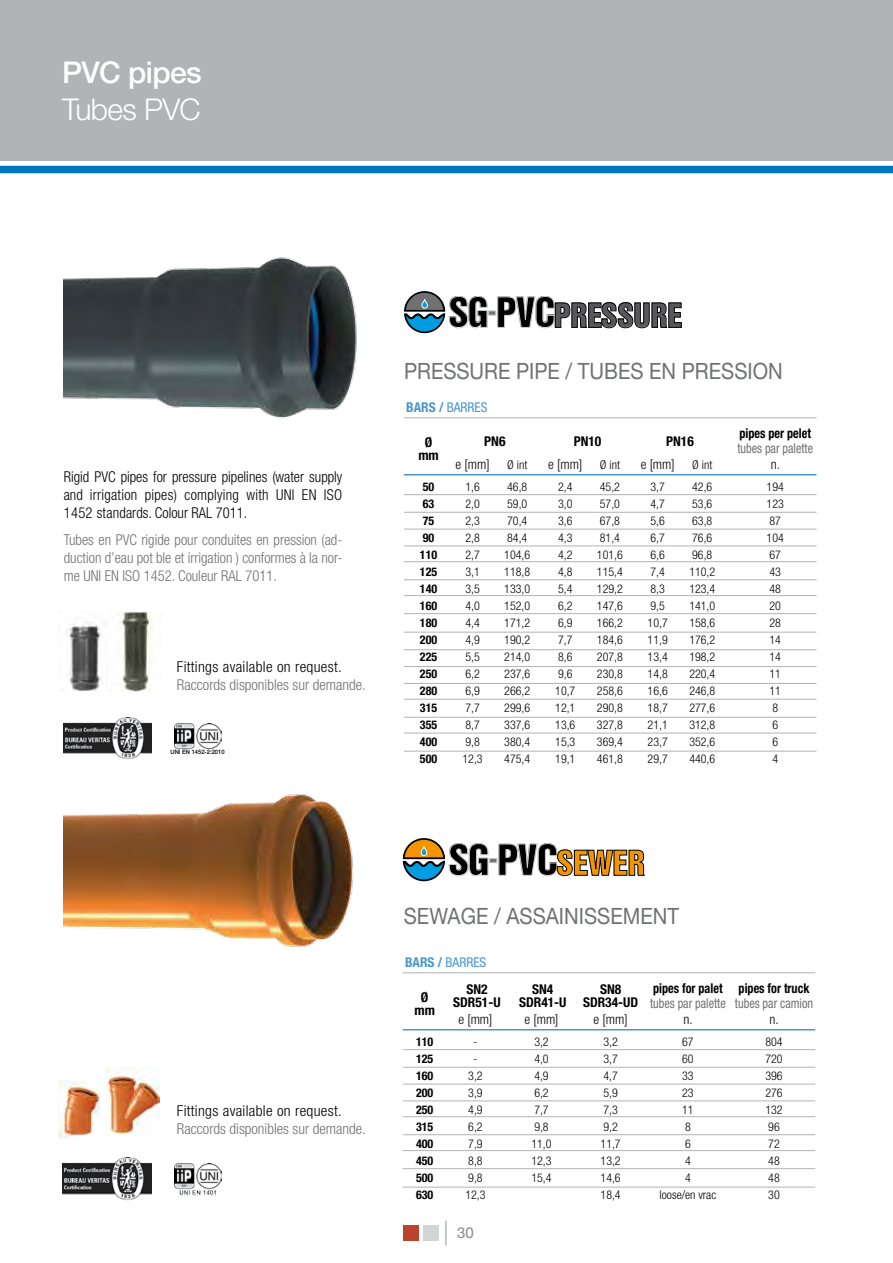
<style>
.page{position:relative;width:893px;height:1263px;background:#fff}
.page>*{position:absolute;margin:0;border:0;box-sizing:border-box;transform-origin:0 0}
.t1{font:39.15px "Swiss 921 BT Regular A";color:#000}
.t2{font:30.6px "Swiss 921 BT Regular A";color:#58585a}
.t3{font:500 30px "Helvetica Neue LT Std";letter-spacing:-.02em;color:#fff}
.t4{font:300 30px "Helvetica Neue LT Std";letter-spacing:-.02em;color:#fff}
.t5{font:22.5px "Helvetica Neue LT Std";color:#707172;scale:.9 1}
.t6{font:300 condensed 15px/18px "Helvetica Neue LT Std";color:#707172;text-align:justify}
.t7{font:300 condensed 15px/18px "Helvetica Neue LT Std";letter-spacing:.02em;color:#000;text-align:justify}
.t8{font:15px "Helvetica Neue LT Std";color:#87888a}
.t9{font:700 condensed 13.5px/13.5px "Helvetica Neue LT Std";color:#000;text-align:center}
.t10{font:condensed 13.5px "Helvetica Neue LT Std";color:#707172;scale:.9 1}
.t11{font:700 condensed 13.5px "Helvetica Neue LT Std";color:#000;scale:.9 1}
.t12{font:300 condensed 13.5px "Helvetica Neue LT Std";color:#000}
.t13{font:condensed 13.5px "Helvetica Neue LT Std";color:#4a96cd}
.t14{font:300 condensed 12px/17px "Helvetica Neue LT Std";color:#000}
.t15{font:700 condensed 12px/17px "Helvetica Neue LT Std";color:#000}
.t16{font:500 6.15px "Helvetica Neue LT Std";color:#000;scale:.95 1}
.s1{font-size:38.1px;color:#000}
.s2{font-weight:700}
.s3{font-size:28.2px;color:#707172}
.s4{font-size:31.35px;color:#f39400}
</style>
<div class="page">
<svg style="left:445px;top:1221px;width:1px;height:24px"></svg>
<div style="left:404px;top:1225px;width:15px;height:16px;background:#bc442d"></div>
<div style="left:423px;top:1225px;width:15px;height:16px;background:#d1d6d3"></div>
<hr style="left:404px;top:474px;width:412px;height:1px;background:#4a96cd">
<hr style="left:403px;top:1029px;width:412px;height:1px;background:#4a96cd">
<hr style="left:404px;top:494px;width:412px;height:1px;background:#b1b3b4">
<hr style="left:403px;top:1049px;width:412px;height:1px;background:#b1b3b4">
<hr style="left:404px;top:632px;width:412px;height:1px;background:#b1b3b4">
<hr style="left:403px;top:1187px;width:412px;height:1px;background:#b1b3b4">
<hr style="left:404px;top:418px;width:412px;height:1px;background:#b1b3b4">
<hr style="left:403px;top:972px;width:412px;height:1px;background:#b1b3b4">
<hr style="left:404px;top:579px;width:412px;height:1px;background:#b1b3b4">
<hr style="left:403px;top:1134px;width:412px;height:1px;background:#b1b3b4">
<hr style="left:404px;top:717px;width:412px;height:1px;background:#b1b3b4">
<hr style="left:404px;top:613px;width:412px;height:1px;background:#b1b3b4">
<hr style="left:403px;top:1168px;width:412px;height:1px;background:#b1b3b4">
<hr style="left:404px;top:751px;width:412px;height:1px;background:#b1b3b4">
<hr style="left:404px;top:512px;width:412px;height:1px;background:#b1b3b4">
<hr style="left:403px;top:1067px;width:412px;height:1px;background:#b1b3b4">
<hr style="left:404px;top:649px;width:412px;height:1px;background:#b1b3b4">
<hr style="left:404px;top:529px;width:412px;height:1px;background:#b1b3b4">
<hr style="left:403px;top:1084px;width:412px;height:1px;background:#b1b3b4">
<hr style="left:404px;top:666px;width:412px;height:1px;background:#b1b3b4">
<hr style="left:404px;top:546px;width:412px;height:1px;background:#b1b3b4">
<hr style="left:403px;top:1101px;width:412px;height:1px;background:#b1b3b4">
<hr style="left:404px;top:683px;width:412px;height:1px;background:#b1b3b4">
<hr style="left:404px;top:561px;width:412px;height:1px;background:#b1b3b4">
<hr style="left:403px;top:1116px;width:412px;height:1px;background:#b1b3b4">
<hr style="left:404px;top:699px;width:412px;height:1px;background:#b1b3b4">
<hr style="left:404px;top:595px;width:412px;height:1px;background:#b1b3b4">
<hr style="left:403px;top:1150px;width:412px;height:1px;background:#b1b3b4">
<hr style="left:404px;top:733px;width:412px;height:1px;background:#b1b3b4">
<img style="left:64px;top:794px;width:289px;height:153px">
<img style="left:64px;top:257px;width:293px;height:162px">
<img style="left:62px;top:622px;width:40px;height:70px">
<img style="left:117px;top:611px;width:37px;height:81px">
<img style="left:59px;top:1080px;width:41px;height:58px">
<img style="left:106px;top:1067px;width:53px;height:68px">
<div style="left:0;top:0;width:893px;height:160px;background:#b1b3b4"></div>
<div style="left:0;top:166px;width:893px;height:7px;background:#0076bd"></div>
<img style="left:64px;top:717px;width:88px;height:43px">
<img style="left:175px;top:724px;width:46px;height:25px">
<img style="left:63px;top:1158px;width:88px;height:42px">
<img style="left:175px;top:1164px;width:46px;height:32px">
<svg style="left:404px;top:291px;width:278px;height:42px"></svg>
<div style="left:489px;top:858px;width:8px;height:5px;border:1px solid #c6c7c8"></div>
<svg style="left:498px;top:843px;width:147px;height:34px"></svg>
<svg style="left:403px;top:838px;width:86px;height:43px"></svg>
<h3 class="t3" style="left:62px;top:54px;width:141px">PVC pipes</h3>
<h3 class="t4" style="left:62px;top:91px;width:140px">Tubes PVC</h3>
<p class="t7" style="left:64px;top:468px;width:280px">Rigid PVC pipes for pressure pipelines (water supply and irrigation pipes) complying with UNI EN ISO 1452 standards. Colour RAL 7011.</p>
<p class="t6" style="left:64px;top:531px;width:280px">Tubes en PVC rigide pour conduites en pression (ad&shy;duction d’eau pot ble et irrigation ) conformes à la nor&shy;me UNI EN ISO 1452. Couleur RAL 7011.</p>
<p class="t7" style="left:177px;top:658px;width:167px">Fittings available on request.</p>
<p class="t6" style="left:177px;top:676px;width:191px">Raccords disponibles sur demande.</p>
<p class="t16" style="left:171px;top:749px;width:58px">UNI EN 1452-2:2010</p>
<p class="t7" style="left:177px;top:1102px;width:167px">Fittings available on request.</p>
<p class="t6" style="left:177px;top:1120px;width:191px">Raccords disponibles sur demande.</p>
<h2 class="t2" style="left:449px;top:295px;width:235px"><span class="s1">SG</span><sup>-</sup><span class="s1">PVC</span>PRESSURE</h2>
<h3 class="t5" style="left:404px;top:358px;width:422px">PRESSURE PIPE / TUBES EN PRESSION</h3>
<p class="t13" style="left:406px;top:400px;width:83px"><span class="s2">BARS /</span> BARRES</p>
<p class="t9" style="left:418px;top:435px;width:22px">Ø mm</p>
<p class="t15" style="left:420px;top:478px;width:19px">50<br>63<br>75<br>90<br>110<br>125<br>140<br>160<br>180<br>200<br>225<br>250<br>280<br>315<br>355<br>400<br>500</p>
<p class="t9" style="left:484px;top:434px;width:23px">PN6</p>
<p class="t9" style="left:574px;top:434px;width:29px">PN10</p>
<p class="t9" style="left:666px;top:434px;width:29px">PN16</p>
<p class="t11" style="left:739px;top:425px;width:81px">pipes per pelet</p>
<p class="t10" style="left:737px;top:440px;width:86px">tubes par palette</p>
<p class="t12" style="left:456px;top:457px;width:36px">e [mm]</p>
<p class="t14" style="left:463px;top:478px;width:22px">1,6<br>2,0<br>2,3<br>2,8<br>2,7<br>3,1<br>3,5<br>4,0<br>4,4<br>4,9<br>5,5<br>6,2<br>6,9<br>7,7<br>8,7<br>9,8<br>12,3</p>
<p class="t12" style="left:548px;top:457px;width:36px">e [mm]</p>
<p class="t12" style="left:641px;top:457px;width:36px">e [mm]</p>
<p class="t14" style="left:507px;top:456px;width:21px">Ø int</p>
<p class="t14" style="left:600px;top:456px;width:21px">Ø int</p>
<p class="t14" style="left:692px;top:456px;width:21px">Ø int</p>
<p class="t12" style="left:771px;top:457px;width:11px">n.</p>
<p class="t14" style="left:597px;top:478px;width:27px">45,2<br>57,0<br>67,8<br>81,4<br>101,6<br>115,4<br>129,2<br>147,6<br>166,2<br>184,6<br>207,8<br>230,8<br>258,6<br>290,8<br>327,8<br>369,4<br>461,8</p>
<p class="t14" style="left:767px;top:478px;width:19px;text-align:center">194<br>123<br>87<br>104<br>67<br>43<br>48<br>20<br>28<br>14<br>14<br>11<br>11<br>8<br>6<br>6<br>4</p>
<p class="t14" style="left:504px;top:478px;width:27px">46,8<br>59,0<br>70,4<br>84,4<br>104,6<br>118,8<br>133,0<br>152,0<br>171,2<br>190,2<br>214,0<br>237,6<br>266,2<br>299,6<br>337,6<br>380,4<br>475,4</p>
<p class="t14" style="left:689px;top:478px;width:27px">42,6<br>53,6<br>63,8<br>76,6<br>96,8<br>110,2<br>123,4<br>141,0<br>158,6<br>176,2<br>198,2<br>220,4<br>246,8<br>277,6<br>312,8<br>352,6<br>440,6</p>
<p class="t14" style="left:555px;top:478px;width:22px">2,4<br>3,0<br>3,6<br>4,3<br>4,2<br>4,8<br>5,4<br>6,2<br>6,9<br>7,7<br>8,6<br>9,6<br>10,7<br>12,1<br>13,6<br>15,3<br>19,1</p>
<p class="t14" style="left:648px;top:478px;width:22px">3,7<br>4,7<br>5,6<br>6,7<br>6,6<br>7,4<br>8,3<br>9,5<br>10,7<br>11,9<br>13,4<br>14,8<br>16,6<br>18,7<br>21,1<br>23,7<br>29,7</p>
<h1 class="t1" style="left:448px;top:834px;width:198px">SG<span class="s3">-</span>PVC<span class="s4">SEWER</span></h1>
<h3 class="t5" style="left:404px;top:902px;width:307px">SEWAGE / ASSAINISSEMENT</h3>
<p class="t13" style="left:405px;top:954px;width:83px"><span class="s2">BARS /</span> BARRES</p>
<p class="t9" style="left:414px;top:990px;width:22px">Ø mm</p>
<p class="t15" style="left:416px;top:1033px;width:19px;text-align:justify">110<br>125<br>160<br>200<br>250<br>315<br>400<br>450<br>500<br>630</p>
<p class="t9" style="left:453px;top:982px;width:49px">SN2<br>SDR51-U</p>
<p class="t12" style="left:458px;top:1011px;width:36px">e [mm]</p>
<p class="t14" style="left:465px;top:1033px;width:22px;text-align:center">-<br>-<br>3,2<br>3,9<br>4,9<br>6,2<br>7,9<br>8,8<br>9,8<br>12,3</p>
<p class="t8" style="left:457px;top:1224px;width:18px">30</p>
<p class="t9" style="left:519px;top:982px;width:49px">SN4<br>SDR41-U</p>
<p class="t9" style="left:583px;top:982px;width:57px">SN8<br>SDR34-UD</p>
<p class="t11" style="left:653px;top:980px;width:79px">pipes for palet</p>
<p class="t10" style="left:650px;top:995px;width:86px">tubes par palette</p>
<p class="t11" style="left:739px;top:980px;width:80px">pipes for truck</p>
<p class="t10" style="left:735px;top:995px;width:88px">tubes par camion</p>
<p class="t12" style="left:524px;top:1011px;width:36px">e [mm]</p>
<p class="t12" style="left:594px;top:1011px;width:36px">e [mm]</p>
<p class="t12" style="left:683px;top:1011px;width:11px">n.</p>
<p class="t12" style="left:770px;top:1011px;width:11px">n.</p>
<p class="t14" style="left:531px;top:1033px;width:22px">3,2<br>4,0<br>4,9<br>6,2<br>7,7<br>9,8<br>11,0<br>12,3<br>15,4</p>
<p class="t14" style="left:601px;top:1033px;width:22px">3,2<br>3,7<br>4,7<br>5,9<br>7,3<br>9,2<br>11,7<br>13,2<br>14,6<br>18,4</p>
<p class="t14" style="left:660px;top:1033px;width:58px;text-align:center">67<br>60<br>33<br>23<br>11<br>8<br>6<br>4<br>4<br>loose/en vrac</p>
<p class="t14" style="left:765px;top:1033px;width:19px">804<br>720<br>396<br>276<br>132<br>96<br>72<br>48<br>48<br>30</p>
</div>
